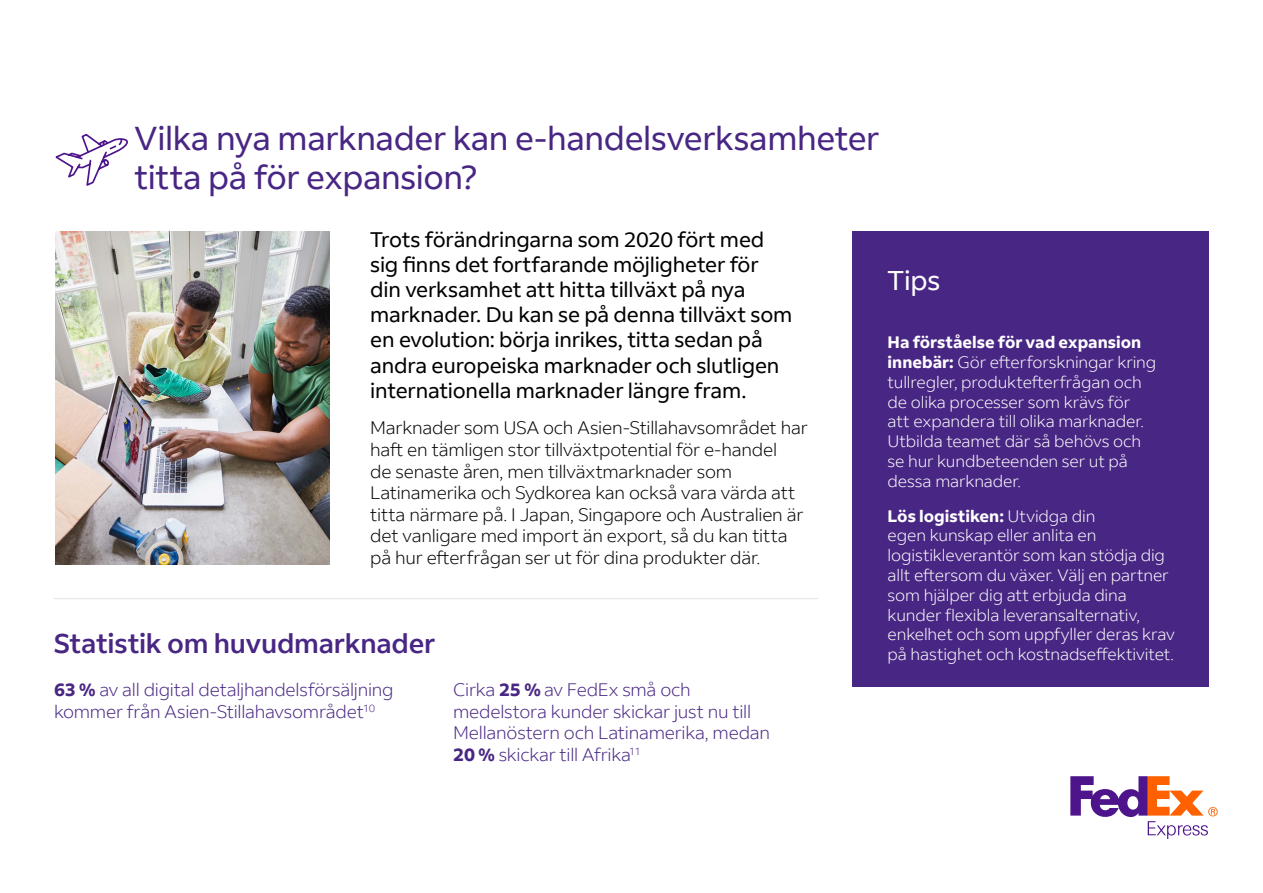
<style>
.page{position:relative;width:1263px;height:893px;background:#fff}
.page>*{position:absolute;margin:0;border:0;box-sizing:border-box;transform-origin:0 0}
.t1{font:33px/39.6px "Fed Ex Sans";letter-spacing:-.01em;color:#482683}
.t2{font:500 27px "Fed Ex Sans";letter-spacing:-.01em;color:#482683}
.t3{font:27px "Fed Ex Sans";color:#fff}
.t4{font:21px/25.2px "Fed Ex Sans";letter-spacing:-.01em;color:#000}
.t5{font:300 18px/21.6px "Fed Ex Sans";letter-spacing:-.015em;color:#000}
.t6{font:300 18px/21.6px "Fed Ex Sans";letter-spacing:-.015em;color:#482683}
.t7{font:300 16.5px/19.8px "Fed Ex Sans";letter-spacing:-.01em;color:#fff}
.s1{font-weight:700}
</style>
<div class="page">
<svg style="left:1070px;top:776px;width:148px;height:63px"></svg>
<div style="left:852px;top:231px;width:357px;height:456px;background:#482683"></div>
<hr style="left:54px;top:598px;width:764px;height:1px;background:#e3e3e3">
<img style="left:56px;top:231px;width:273px;height:333px">
<svg style="left:55px;top:133px;width:73px;height:53px"></svg>
<h1 class="t1" style="left:135px;top:118px;width:746px">Vilka nya marknader kan e-handelsverksamheter titta på för expansion?</h1>
<p class="t4" style="left:370px;top:227px;width:424px">Trots förändringarna som 2020 fört med sig finns det fortfarande möjligheter för din verksamhet att hitta tillväxt på nya marknader. Du kan se på denna tillväxt som en evolution: börja inrikes, titta sedan på andra europeiska marknader och slutligen internationella marknader längre fram.</p>
<p class="t5" style="left:370px;top:417px;width:439px">Marknader som USA och Asien-Stillahavsområdet har haft en tämligen stor tillväxtpotential för e-handel<br>de senaste åren, men tillväxtmarknader som Latinamerika och Sydkorea kan också vara värda att titta närmare på. I Japan, Singapore och Australien är det vanligare med import än export, så du kan titta på hur efterfrågan ser ut för dina produkter där.</p>
<h2 class="t2" style="left:54px;top:628px;width:383px">Statistik om huvudmarknader</h2>
<p class="t6" style="left:54px;top:679px;width:341px"><span class="s1">63 %</span> av all digital detaljhandelsförsäljning kommer från Asien-Stillahavsområdet<sup>10</sup></p>
<p class="t6" style="left:453px;top:679px;width:318px">Cirka <span class="s1">25 %</span> av FedEx små och medelstora kunder skickar just nu till<br>Mellanöstern och Latinamerika, medan<br><span class="s1">20 %</span> skickar till Afrika<sup>11</sup></p>
<h2 class="t3" style="left:888px;top:265px;width:54px">Tips</h2>
<p class="t7" style="left:888px;top:333px;width:270px"><span class="s1">Ha förståelse för vad expansion innebär:</span> Gör efterforskningar kring tullregler, produktefterfrågan och de olika processer som krävs för att expandera till olika marknader.<br>Utbilda teamet där så behövs och se hur kundbeteenden ser ut på dessa marknader.</p>
<p class="t7" style="left:888px;top:506px;width:289px"><span class="s1">Lös logistiken:</span> Utvidga din<br>egen kunskap eller anlita en logistikleverantör som kan stödja dig allt eftersom du växer. Välj en partner som hjälper dig att erbjuda dina kunder flexibla leveransalternativ, enkelhet och som uppfyller deras krav på hastighet och kostnadseffektivitet.</p>
</div>
